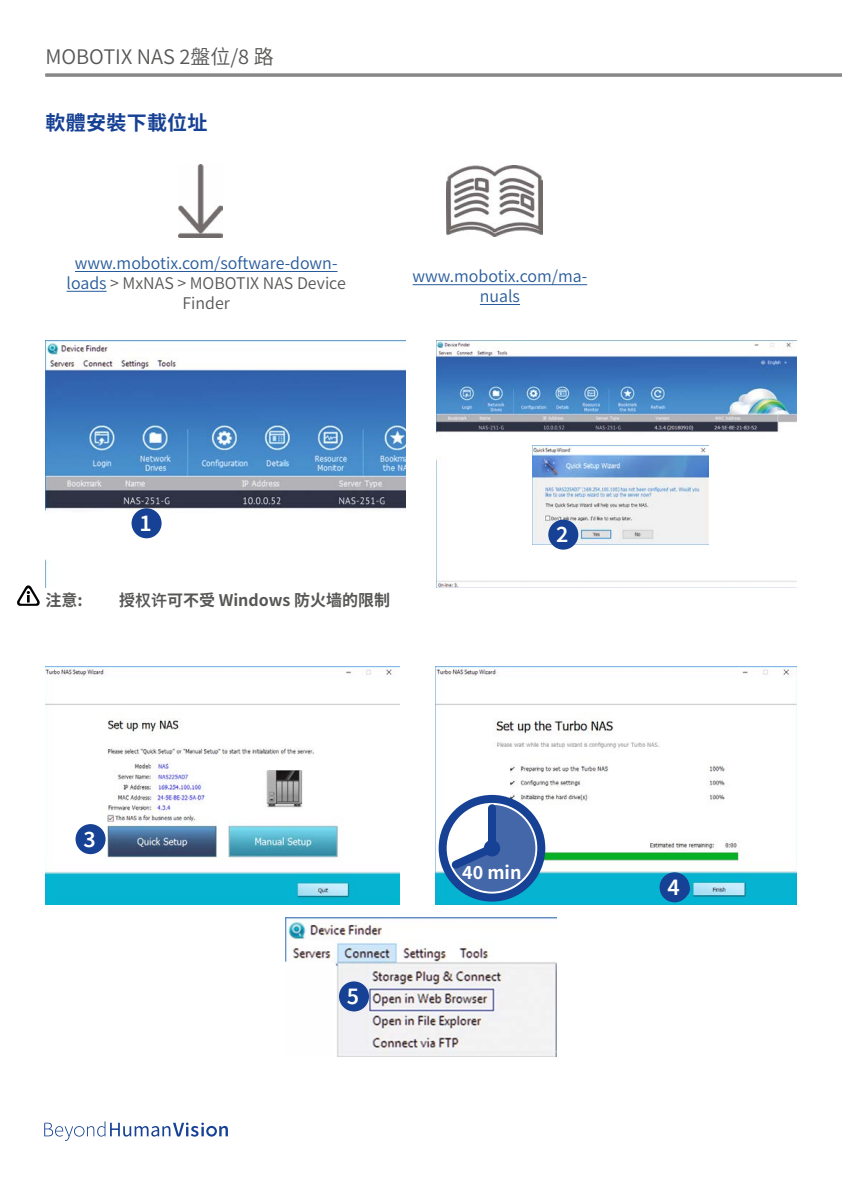
<style>
.page{position:relative;width:842px;height:1191px;background:#fff}
.page>*{position:absolute;margin:0;border:0;box-sizing:border-box;transform-origin:0 0}
.t1{font:600 24px "Source Sans Pro";color:#fff}
.t2{font:20px "Source Han Sans TW";color:#575756}
.t3{font:700 20px "Source Han Sans TW";letter-spacing:.01em;color:#164194}
.t4{font:700 17.8px "Source Han Sans TW";color:#fff}
.t5{font:16px/19.8px "Source Han Sans TW";color:#275b9b;text-align:center}
.t6{font:700 16px "Source Han Sans TW";color:#575756}
.s1{color:#575756}
.s2{font-family:"Ping Fang TC";font-weight:600}
</style>
<div class="page">
<svg style="left:44px;top:1121px;width:184px;height:19px"></svg>
<hr style="left:45px;top:74px;width:797px;height:3px;background:#878787">
<hr style="left:75px;top:271px;width:262px;height:1px;background:#275b9b">
<hr style="left:67px;top:291px;width:40px;height:1px;background:#275b9b">
<img style="left:179px;top:164px;width:43px;height:74px">
<img style="left:446px;top:165px;width:96px;height:72px">
<hr style="left:413px;top:284px;width:174px;height:1px;background:#275b9b">
<hr style="left:480px;top:304px;width:40px;height:1px;background:#275b9b">
<img style="left:437px;top:340px;width:360px;height:247px">
<img style="left:532px;top:445px;width:177px;height:99px">
<div style="left:548px;top:519px;width:30px;height:30px;background:#164194;border-radius:50%"></div>
<img style="left:46px;top:340px;width:359px;height:247px">
<div style="left:132px;top:508px;width:30px;height:30px;background:#164194;border-radius:50%"></div>
<svg style="left:17px;top:585px;width:23px;height:21px"></svg>
<img style="left:45px;top:666px;width:355px;height:239px">
<div style="left:76px;top:824px;width:30px;height:30px;background:#164194;border-radius:50%"></div>
<img style="left:436px;top:666px;width:361px;height:239px">
<div style="left:439px;top:795px;width:106px;height:106px;border:8px solid #164194;border-radius:50%"></div>
<svg style="left:445px;top:800px;width:90px;height:91px"></svg>
<div style="left:484px;top:840px;width:16px;height:16px;border:8px solid #164194;border-radius:50%"></div>
<div style="left:659px;top:872px;width:31px;height:30px;background:#164194;border-radius:50%"></div>
<img style="left:286px;top:917px;width:270px;height:139px">
<div style="left:339px;top:981px;width:30px;height:30px;background:#164194;border-radius:50%"></div>
<p class="t2" style="left:45px;top:45px;width:230px">MOBOTIX NAS 2盤位/8 路</p>
<p class="t3" style="left:45px;top:112px;width:164px">軟體安裝下載位址</p>
<p class="t5" style="left:67px;top:254px;width:281px">www.mobotix.com/software-down&shy;loads <span class="s1">&gt; MxNAS &gt; MOBOTIX NAS Device<br>Finder</span></p>
<p class="t5" style="left:413px;top:267px;width:176px">www.mobotix.com/ma&shy;nuals</p>
<h1 class="t1" style="left:139px;top:508px;width:14px">1</h1>
<p class="t6" style="left:45px;top:591px;width:39px">注意:</p>
<p class="t6" style="left:119px;top:591px;width:272px">授<span class="s2">权许</span>可不受 Windows 防火墙的限制</p>
<h1 class="t1" style="left:556px;top:519px;width:14px">2</h1>
<h1 class="t1" style="left:83px;top:824px;width:14px">3</h1>
<h1 class="t1" style="left:347px;top:981px;width:14px">5</h1>
<p class="t4" style="left:462px;top:862px;width:61px">40 min</p>
<h1 class="t1" style="left:667px;top:872px;width:14px">4</h1>
</div>
